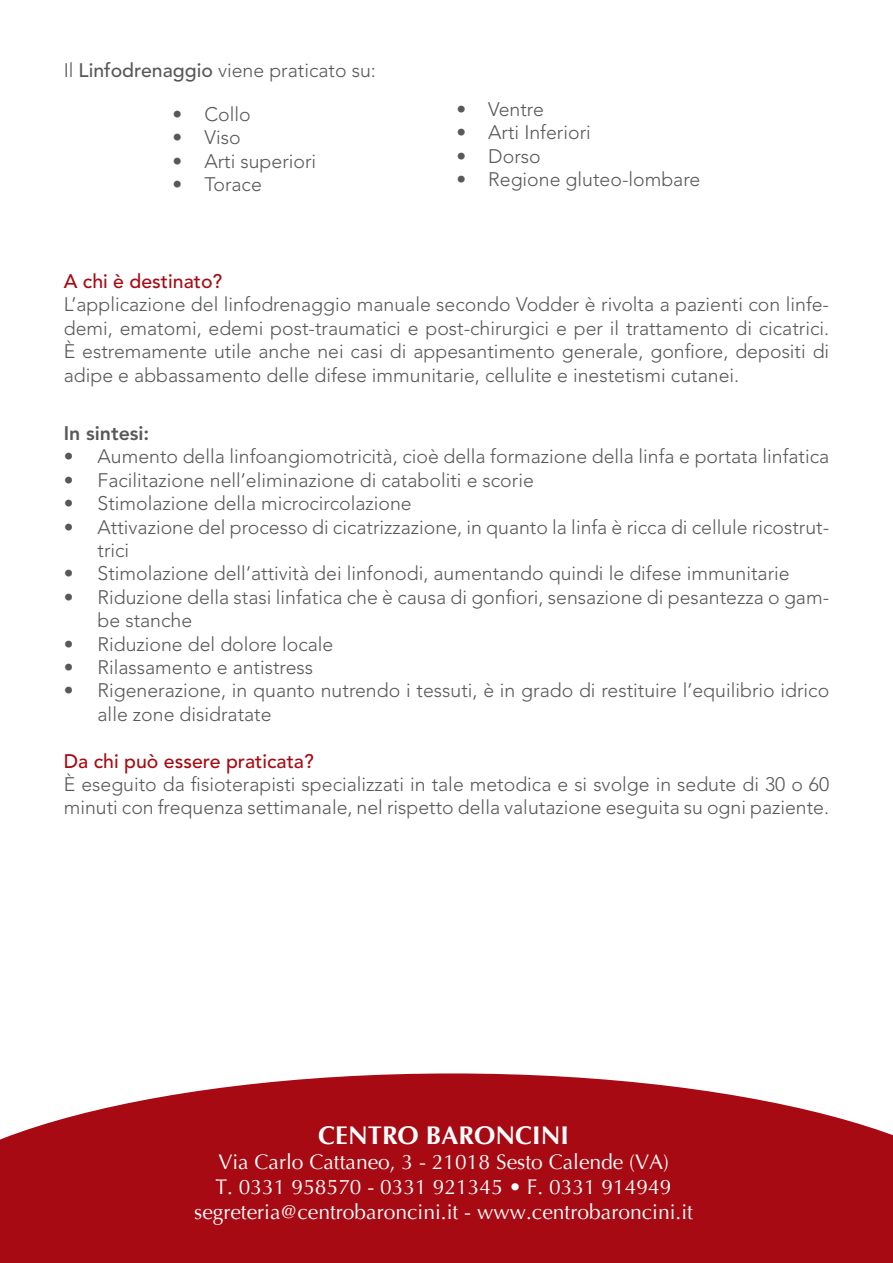
<style>
.page{position:relative;width:893px;height:1263px;background:#fff}
.page>*{position:absolute;margin:0;border:0;box-sizing:border-box;transform-origin:0 0}
.t1{font:700 25.5px "Optima";color:#fff}
.t2{font:21px/25.2px "Optima";color:#fff;text-align:center}
.t3{font:300 19.5px/23.4px "Avenir LT Std";color:#57585a}
.t4{font:500 19.5px "Avenir LT Std";color:#a70a12}
.t5{font:800 19.5px "Avenir LT Std";color:#57585a}
.s1{font-weight:500}
</style>
<div class="page">
<svg style="left:0;top:1073px;width:893px;height:190px;background:#b0232a"></svg>
<p class="t3" style="left:64px;top:59px;width:314px">Il <span class="s1">Linfodrenaggio</span> viene praticato su:</p>
<p class="t3" style="left:172px;top:103px;width:80px">• Collo</p>
<p class="t3" style="left:172px;top:126px;width:70px">• Viso</p>
<p class="t3" style="left:172px;top:149px;width:145px">• Arti superiori</p>
<p class="t3" style="left:172px;top:173px;width:91px">• Torace</p>
<p class="t3" style="left:456px;top:97px;width:89px">• Ventre</p>
<p class="t3" style="left:456px;top:121px;width:136px">• Arti Inferiori</p>
<p class="t3" style="left:456px;top:144px;width:86px">• Dorso</p>
<p class="t3" style="left:456px;top:168px;width:245px">• Regione gluteo-lombare</p>
<p class="t4" style="left:64px;top:270px;width:160px">A chi è destinato?</p>
<p class="t3" style="left:64px;top:293px;width:767px;text-align:justify">L’applicazione del linfodrenaggio manuale secondo Vodder è rivolta a pazienti con linfe&shy;demi, ematomi, edemi post-traumatici e post-chirurgici e per il trattamento di cicatrici.<br>È estremamente utile anche nei casi di appesantimento generale, gonfiore, depositi di adipe e abbassamento delle difese immunitarie, cellulite e inestetismi cutanei.</p>
<p class="t5" style="left:64px;top:422px;width:87px">In sintesi:</p>
<p class="t3" style="left:64px;top:445px;width:767px">• Aumento della linfoangiomotricità, cioè della formazione della linfa e portata linfatica</p>
<p class="t3" style="left:64px;top:468px;width:472px">• Facilitazione nell’eliminazione di cataboliti e scorie</p>
<p class="t3" style="left:64px;top:492px;width:350px">• Stimolazione della microcircolazione</p>
<p class="t3" style="left:98px;top:515px;width:733px;text-indent:-34px">• Attivazione del processo di cicatrizzazione, in quanto la linfa è ricca di cellule ricostrut&shy;trici</p>
<p class="t3" style="left:64px;top:562px;width:727px">• Stimolazione dell’attività dei linfonodi, aumentando quindi le difese immunitarie</p>
<p class="t3" style="left:98px;top:585px;width:733px;text-indent:-34px">• Riduzione della stasi linfatica che è causa di gonfiori, sensazione di pesantezza o gam&shy;be stanche</p>
<p class="t3" style="left:64px;top:632px;width:271px">• Riduzione del dolore locale</p>
<p class="t3" style="left:64px;top:656px;width:251px">• Rilassamento e antistress</p>
<p class="t3" style="left:98px;top:679px;width:733px;text-indent:-34px">• Rigenerazione, in quanto nutrendo i tessuti, è in grado di restituire l’equilibrio idrico alle zone disidratate</p>
<p class="t4" style="left:64px;top:750px;width:251px">Da chi può essere praticata?</p>
<p class="t3" style="left:64px;top:773px;width:767px">È eseguito da fisioterapisti specializzati in tale metodica e si svolge in sedute di 30 o 60 minuti con frequenza settimanale, nel rispetto della valutazione eseguita su ogni paziente.</p>
<h1 class="t1" style="left:318px;top:1120px;width:252px">CENTRO BARONCINI</h1>
<p class="t2" style="left:194px;top:1149px;width:500px">Via Carlo Cattaneo, 3 - 21018 Sesto Calende (VA)<br>T. 0331 958570 - 0331 921345 • F. 0331 914949 segreteria@centrobaroncini.it - www.centrobaroncini.it</p>
</div>
